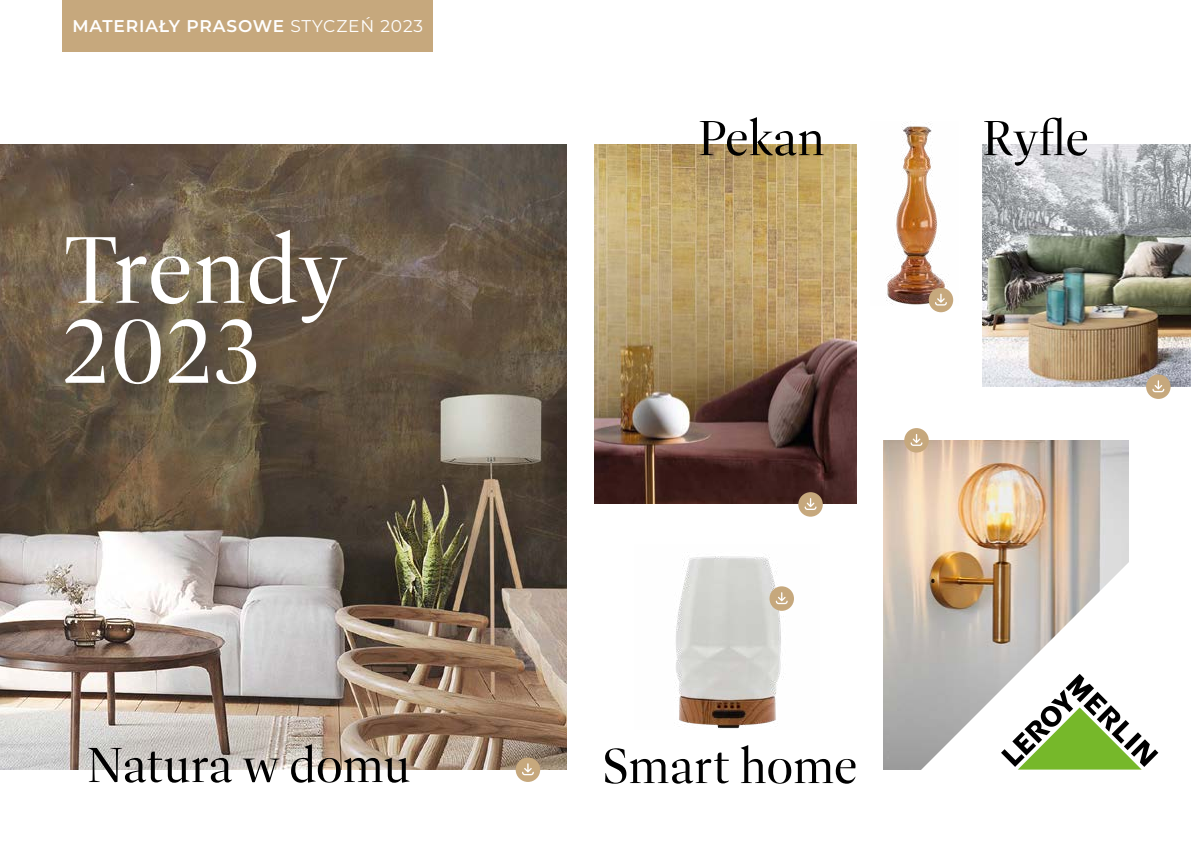
<style>
.page{position:relative;width:1191px;height:842px;background:#fff}
.page>*{position:absolute;margin:0;border:0;box-sizing:border-box;transform-origin:0 0}
.t1{font:96.1px/80px "Dashiell Fine";color:#fff}
.t2{font:50px "Dashiell Fine";letter-spacing:-.005em;color:#000}
.t3{font:600 17px "Montserrat";letter-spacing:.05em;color:#fff}
.s1{font-weight:400}
</style>
<div class="page">
<img style="left:0;top:145px;width:567px;height:625px">
<img style="left:883px;top:440px;width:245px;height:60px">
<img style="left:594px;top:145px;width:262px;height:358px">
<img style="left:675px;top:552px;width:119px;height:177px">
<img style="left:886px;top:122px;width:68px;height:183px">
<img style="left:982px;top:145px;width:209px;height:242px">
<svg style="left:883px;top:500px;width:276px;height:270px"></svg>
<svg style="left:1001px;top:674px;width:157px;height:96px"></svg>
<div style="left:928px;top:288px;width:25px;height:24px;background:#c6a87d;border-radius:50%"></div>
<svg style="left:935px;top:294px;width:12px;height:12px"></svg>
<div style="left:769px;top:586px;width:25px;height:25px;background:#c6a87d;border-radius:50%"></div>
<svg style="left:775px;top:592px;width:12px;height:12px"></svg>
<div style="left:515px;top:757px;width:25px;height:25px;background:#c6a87d;border-radius:50%"></div>
<svg style="left:522px;top:763px;width:12px;height:12px"></svg>
<div style="left:798px;top:492px;width:25px;height:25px;background:#c6a87d;border-radius:50%"></div>
<svg style="left:804px;top:498px;width:12px;height:12px"></svg>
<div style="left:1146px;top:374px;width:24px;height:25px;background:#c6a87d;border-radius:50%"></div>
<svg style="left:1152px;top:380px;width:12px;height:12px"></svg>
<div style="left:904px;top:428px;width:24px;height:25px;background:#c6a87d;border-radius:50%"></div>
<svg style="left:910px;top:434px;width:12px;height:12px"></svg>
<div style="left:62px;top:0;width:371px;height:51px;background:#c6a87d"></div>
<p class="t3" style="left:72px;top:14px;width:352px">MATERIAŁY PRASOWE <span class="s1">STYCZEŃ 2023</span></p>
<h1 class="t1" style="left:62px;top:232px;width:286px">Trendy<br>2023</h1>
<p class="t2" style="left:86px;top:736px;width:326px">Natura w domu</p>
<p class="t2" style="left:697px;top:109px;width:129px">Pekan</p>
<p class="t2" style="left:982px;top:109px;width:109px">Ryfle</p>
<p class="t2" style="left:602px;top:737px;width:258px">Smart home</p>
</div>
